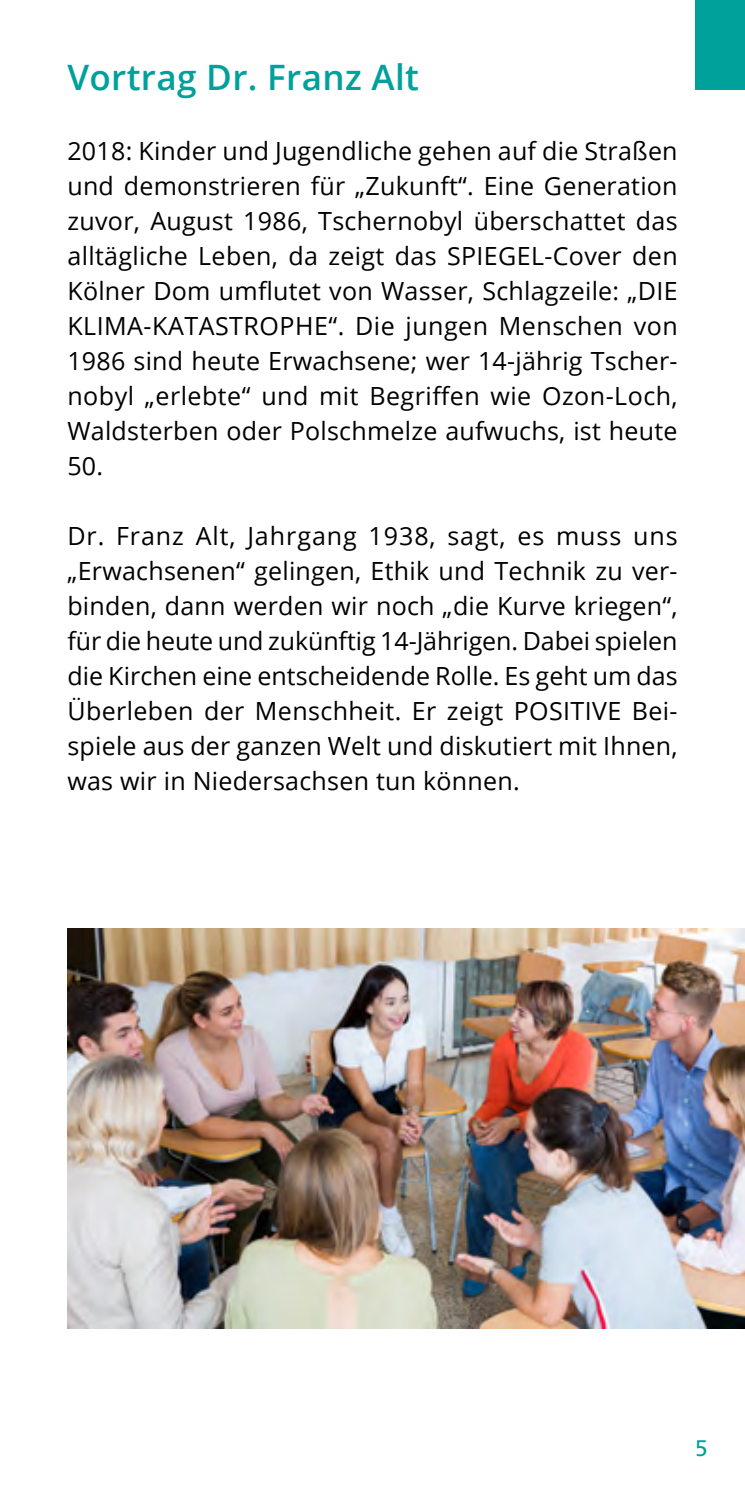
<style>
.page{position:relative;width:745px;height:1489px;background:#fff}
.page>*{position:absolute;margin:0;border:0;box-sizing:border-box;transform-origin:0 0}
.Überschrift_14pt_sem{font:600 35px "Open Sans";letter-spacing:.01em;color:#00a09b}
.Fließtext_10pt{font:25px/35px "Open Sans";letter-spacing:.01em;color:#000;text-align:justify}
.t1{font:22.5px "Frutiger LT Com";color:#00a09b}
</style>
<div class="page">
<div style="left:694px;top:0;width:50px;height:90px;background:#00a09b"></div>
<img style="left:67px;top:928px;width:677px;height:400px">
<p class="Überschrift_14pt_sem" style="left:67px;top:53px;width:353px">Vortrag Dr. Franz Alt</p>
<p class="Fließtext_10pt" style="left:67px;top:133px;width:611px">2018: Kinder und Jugendliche gehen auf die Straßen und demonstrieren für „Zukunft“. Eine Generation zuvor, August 1986, Tschernobyl überschattet das alltägliche Leben, da zeigt das SPIEGEL-Cover den Kölner Dom umflutet von Wasser, Schlagzeile: „DIE KLIMA-KATASTROPHE“. Die jungen Menschen von 1986 sind heute Erwachsene; wer 14-jährig Tscher&shy;nobyl „erlebte“ und mit Begriffen wie Ozon-Loch, Waldsterben oder Polschmelze aufwuchs, ist heute 50.</p>
<p class="Fließtext_10pt" style="left:67px;top:518px;width:611px">Dr. Franz Alt, Jahrgang 1938, sagt, es muss uns „Erwachsenen“ gelingen, Ethik und Technik zu ver&shy;binden, dann werden wir noch „die Kurve kriegen“, für die heute und zukünftig 14-Jährigen. Dabei spielen die Kirchen eine entscheidende Rolle. Es geht um das Überleben der Menschheit. Er zeigt POSITIVE Bei&shy;spiele aus der ganzen Welt und diskutiert mit Ihnen, was wir in Niedersachsen tun können.</p>
<p class="t1" style="left:694px;top:1434px;width:14px">5</p>
</div>
